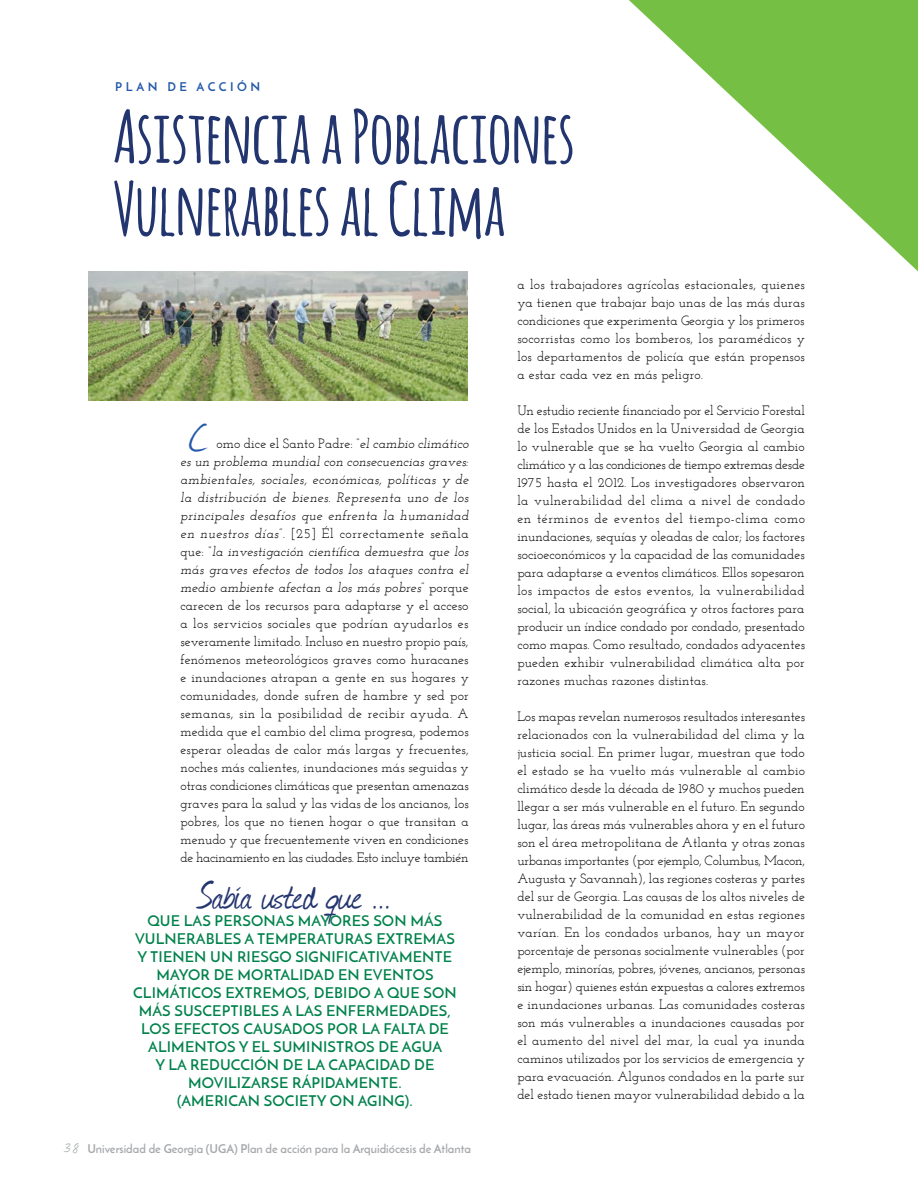
<style>
.page{position:relative;width:918px;height:1188px;background:#fff}
.page>*{position:absolute;margin:0;border:0;box-sizing:border-box;transform-origin:0 0}
.t1{font:700 72px/72px "Amatic";letter-spacing:.01em;color:#23356f}
.t2{font:45px "Journal";letter-spacing:-.01em;color:#23356f}
.t3{font:45px "Journal";color:#2459a9}
.t4{font:600 15px/18px "Josefin Sans";letter-spacing:.01em;color:#00824b;text-align:center}
.t5{font:13.5px/18px "Josefin Slab";letter-spacing:.01em;color:#000;text-align:justify}
.t6{font:700 12px "Josefin Sans";color:#a7a9ac}
.t7{font:700 12px "Josefin Sans";letter-spacing:.3em;color:#2459a9}
.s1{font-style:italic}
.s2{font-family:"Journal";font-weight:400;font-size:16.5px}
</style>
<div class="page">
<img style="left:88px;top:271px;width:380px;height:130px">
<svg style="left:629px;top:0;width:289px;height:271px"></svg>
<p class="t7" style="left:115px;top:80px;width:147px">PLAN DE ACCIÓN</p>
<h1 class="t1" style="left:113px;top:98px;width:463px">Asistencia a Poblaciones<br>Vulnerables al Clima</h1>
<h2 class="t3" style="left:189px;top:408px;width:21px">C</h2>
<p class="t5" style="left:181px;top:434px;width:290px;text-indent:36px">omo dice el Santo Padre: <span class="s1">“el cambio climático es un problema mundial con consecuencias graves: ambientales, sociales, económicas, políticas y de la distribución de bienes. Representa uno de los principales desafíos que enfrenta la humanidad en nuestros días”.</span> [25] Él correctamente señala que: <span class="s1">“la investigación científica demuestra que los más graves efectos de todos los ataques contra el medio ambiente afectan a los más pobres”</span> porque carecen de los recursos para adaptarse y el acceso a los servicios sociales que podrían ayudarlos es severamente limitado. Incluso en nuestro propio país, fenómenos meteorológicos graves como huracanes e inundaciones atrapan a gente en sus hogares y comunidades, donde sufren de hambre y sed por semanas, sin la posibilidad de recibir ayuda. A medida que el cambio del clima progresa, podemos esperar oleadas de calor más largas y frecuentes, noches más calientes, inundaciones más seguidas y otras condiciones climáticas que presentan amenazas graves para la salud y las vidas de los ancianos, los pobres, los que no tienen hogar o que transitan a menudo y que frecuentemente viven en condiciones de hacinamiento en las ciudades. Esto incluye también</p>
<h2 class="t2" style="left:198px;top:865px;width:195px">Sabía usted que ...</h2>
<p class="t4" style="left:133px;top:911px;width:325px">QUE LAS PERSONAS MAYORES SON MÁS VULNERABLES A TEMPERATURAS EXTREMAS Y TIENEN UN RIESGO SIGNIFICATIVAMENTE MAYOR DE MORTALIDAD EN EVENTOS CLIMÁTICOS EXTREMOS, DEBIDO A QUE SON MÁS SUSCEPTIBLES A LAS ENFERMEDADES, LOS EFECTOS CAUSADOS POR LA FALTA DE ALIMENTOS Y EL SUMINISTROS DE AGUA<br>Y LA REDUCCIÓN DE LA CAPACIDAD DE MOVILIZARSE RÁPIDAMENTE.<br>(AMERICAN SOCIETY ON AGING).</p>
<p class="t6" style="left:64px;top:1141px;width:409px"><span class="s2">38</span> Universidad de Georgia (UGA) Plan de acción para la Arquidiócesis de Atlanta</p>
<p class="t5" style="left:517px;top:276px;width:289px">a los trabajadores agrícolas estacionales, quienes ya tienen que trabajar bajo unas de las más duras condiciones que experimenta Georgia y los primeros socorristas como los bomberos, los paramédicos y los departamentos de policía que están propensos a estar cada vez en más peligro.</p>
<p class="t5" style="left:517px;top:402px;width:289px">Un estudio reciente financiado por el Servicio Forestal de los Estados Unidos en la Universidad de Georgia lo vulnerable que se ha vuelto Georgia al cambio climático y a las condiciones de tiempo extremas desde 1975 hasta el 2012. Los investigadores observaron la vulnerabilidad del clima a nivel de condado en términos de eventos del tiempo-clima como inundaciones, sequías y oleadas de calor; los factores socioeconómicos y la capacidad de las comunidades para adaptarse a eventos climáticos. Ellos sopesaron los impactos de estos eventos, la vulnerabilidad social, la ubicación geográfica y otros factores para producir un índice condado por condado, presentado como mapas. Como resultado, condados adyacentes pueden exhibir vulnerabilidad climática alta por razones muchas razones distintas.</p>
<p class="t5" style="left:517px;top:708px;width:289px">Los mapas revelan numerosos resultados interesantes relacionados con la vulnerabilidad del clima y la justicia social. En primer lugar, muestran que todo el estado se ha vuelto más vulnerable al cambio climático desde la década de 1980 y muchos pueden llegar a ser más vulnerable en el futuro. En segundo lugar, las áreas más vulnerables ahora y en el futuro son el área metropolitana de Atlanta y otras zonas urbanas importantes (por ejemplo, Columbus, Macon, Augusta y Savannah), las regiones costeras y partes del sur de Georgia. Las causas de los altos niveles de vulnerabilidad de la comunidad en estas regiones varían. En los condados urbanos, hay un mayor porcentaje de personas socialmente vulnerables (por ejemplo, minorías, pobres, jóvenes, ancianos, personas sin hogar) quienes están expuestas a calores extremos e inundaciones urbanas. Las comunidades costeras son más vulnerables a inundaciones causadas por el aumento del nivel del mar, la cual ya inunda caminos utilizados por los servicios de emergencia y para evacuación. Algunos condados en la parte sur del estado tienen mayor vulnerabilidad debido a la</p>
</div>
